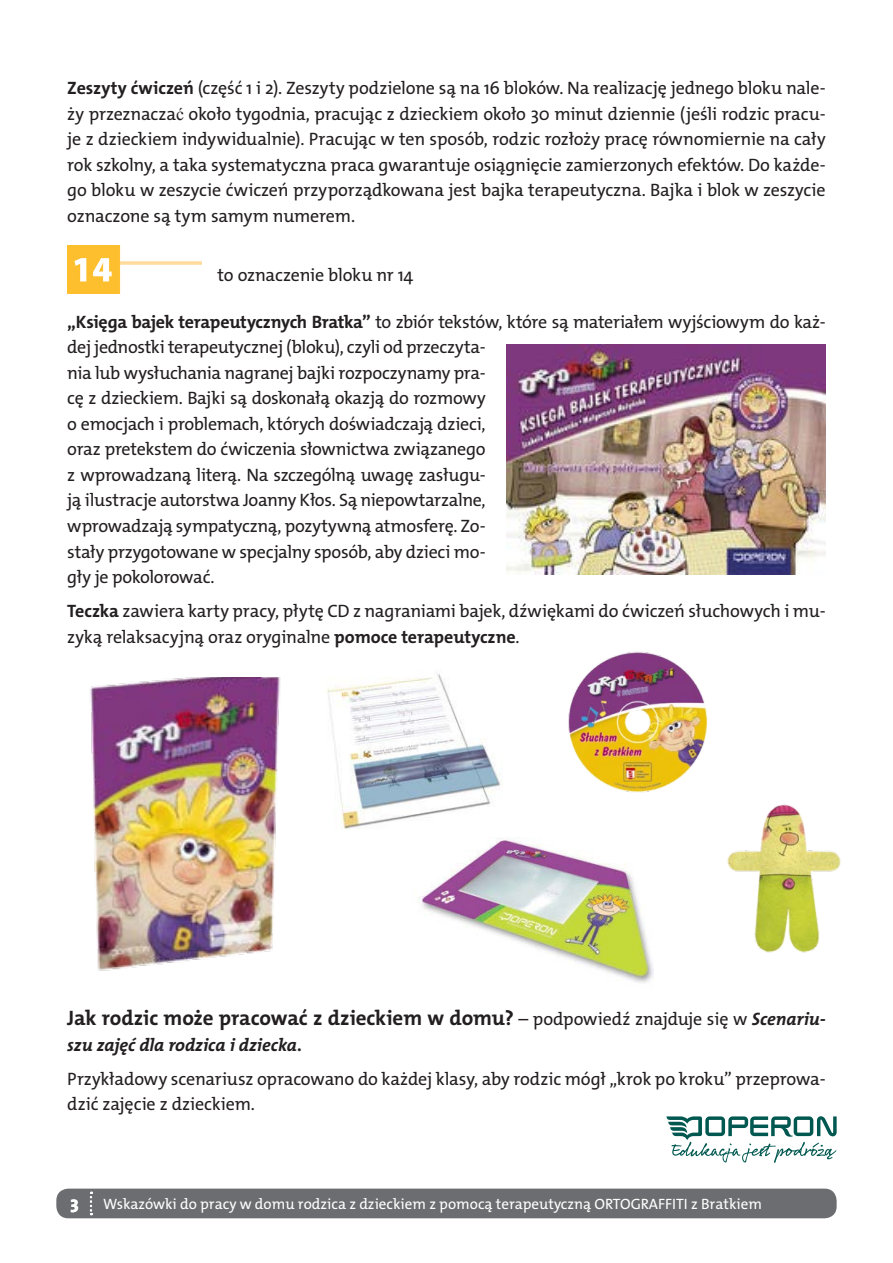
<style>
.page{position:relative;width:893px;height:1263px;background:#fff}
.page>*{position:absolute;margin:0;border:0;box-sizing:border-box;transform-origin:0 0}
.t1{font:700 21px "The Mix Os F";letter-spacing:-.005em;color:#231f20}
.t2{font:18px/25.5px "The Mix Os F";letter-spacing:-.015em;color:#231f20}
.t3{font:800 18px "The Mix Os F";color:#fff}
.t4{font:15px "The Mix Os F";color:#fff}
.s1{font-weight:700}
.s2{font-family:"Times New Roman"}
.s3{font-weight:400;font-size:18px}
.s4{font-style:italic;font-size:18px}
.s5{font-weight:700;font-style:italic}
</style>
<div class="page">
<div style="left:56px;top:1188px;width:781px;height:30px;background:#6c6d70;border-radius:12px"></div>
<svg style="left:666px;top:1116px;width:171px;height:47px"></svg>
<svg style="left:90px;top:1192px;width:2px;height:23px"></svg>
<img style="left:327px;top:674px;width:174px;height:155px">
<img style="left:67px;top:245px;width:135px;height:49px">
<img style="left:419px;top:838px;width:235px;height:145px">
<img style="left:90px;top:677px;width:191px;height:294px">
<img style="left:568px;top:652px;width:140px;height:140px">
<img style="left:727px;top:804px;width:114px;height:149px">
<img style="left:507px;top:344px;width:319px;height:230px">
<p class="t2" style="left:67px;top:75px;width:760px;text-align:justify"><span class="s1">Zeszyty ćwiczeń</span> (część 1 i 2). Zeszyty podzielone są na 16 bloków. Na realizację jednego bloku nale&shy;ży przeznacza<span class="s2">ć</span> około tygodnia, pracując z dzieckiem około 30 minut dziennie (jeśli rodzic pracu&shy;je z dzieckiem indywidualnie). Pracując w ten sposób, rodzic rozłoży pracę równomiernie na cały rok szkolny, a taka systematyczna praca gwarantuje osiągnięcie zamierzonych efektów. Do każde&shy;go bloku w zeszycie ćwiczeń przyporządkowana jest bajka terapeutyczna. Bajka i blok w zeszycie oznaczone są tym samym numerem.</p>
<p class="t2" style="left:218px;top:262px;width:197px">to oznaczenie bloku nr 14</p>
<p class="t2" style="left:67px;top:309px;width:760px"><span class="s1">„Księga bajek terapeutycznych Bratka”</span> to zbiór tekstów, które są materiałem wyjściowym do każ&shy;dej jednostki terapeutycznej (bloku), czyli od przeczyta-<br>nia lub wysłuchania nagranej bajki rozpoczynamy pra-<br>cę z dzieckiem. Bajki są doskonałą okazją do rozmowy<br>o emocjach i problemach, których doświadczają dzieci,<br>oraz pretekstem do ćwiczenia słownictwa związanego<br>z wprowadzaną literą. Na szczególną uwagę zasługu-<br>ją ilustracje autorstwa Joanny Kłos. Są niepowtarzalne,<br>wprowadzają sympatyczną, pozytywną atmosferę. Zo-<br>stały przygotowane w specjalny sposób, aby dzieci mo-<br>gły je pokolorować.</p>
<p class="t2" style="left:67px;top:598px;width:760px"><span class="s1">Teczka</span> zawiera karty pracy, płytę CD z nagraniami bajek, dźwiękami do ćwiczeń słuchowych i mu&shy;zyką relaksacyjną oraz oryginalne <span class="s1">pomoce terapeutyczne</span>.</p>
<p class="t1" style="left:67px;top:1004px;width:760px">Jak rodzic może pracować z dzieckiem w domu? <span class="s3">– podpowiedź znajduje się w</span> <span class="s4">Scenariu-</span></p>
<p class="t2" style="left:67px;top:1027px;width:760px;line-height:34px"><span class="s5">szu zajęć dla rodzica i dziecka</span><span class="s1">.<br></span>Przykładowy scenariusz opracowano do każdej klasy, aby rodzic mógł „krok po kroku” przeprowa-</p>
<p class="t2" style="left:67px;top:1091px;width:189px">dzić zajęcie z dzieckiem.</p>
<p class="t3" style="left:71px;top:1191px;width:10px">3</p>
<p class="t4" style="left:103px;top:1194px;width:660px">Wskazówki do pracy w domu rodzica z dzieckiem z pomocą terapeutyczną ORTOGRAFFITI z Bratkiem</p>
</div>
